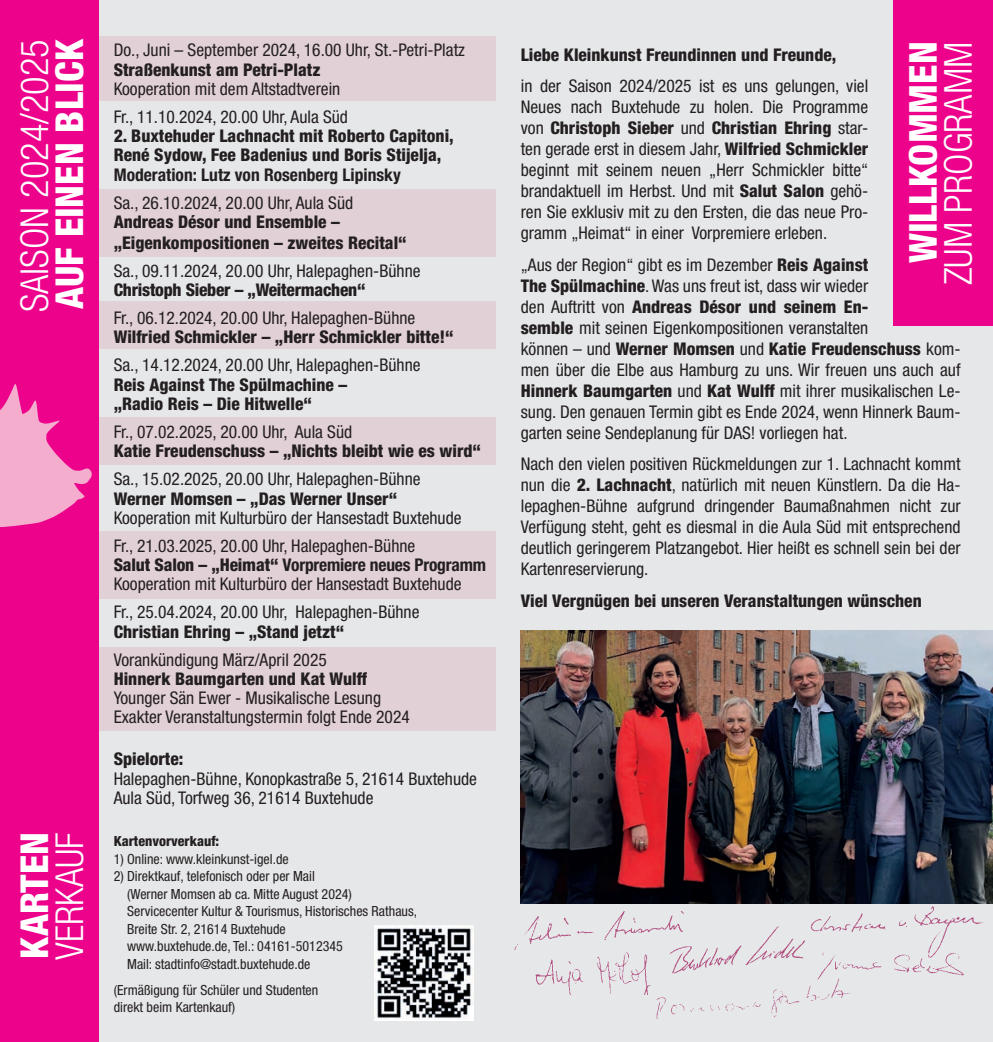
<style>
.page{position:relative;width:993px;height:1042px;background:#fff}
.page>*{position:absolute;margin:0;border:0;box-sizing:border-box;transform-origin:0 0}
.t1{font:300 condensed 38.5px "Helvetica Neue LT";color:#fff}
.t2{font:800 condensed 38.5px "Helvetica Neue LT";color:#fff}
.t3{font:condensed 17.5px/21px "Helvetica Neue LT";color:#231f20}
.t4{font:800 condensed 17.5px/19.2px "Helvetica Neue LT";color:#231f20}
.t5{font:700 condensed 17.5px "Helvetica Neue LT";color:#231f20}
.t6{font:condensed 14px/17.5px "Helvetica Neue LT";color:#231f20}
.t7{font:800 condensed 14px "Helvetica Neue LT";color:#231f20}
.s1{font-weight:800}
.s2{font-weight:700}
</style>
<div class="page">
<div style="left:10px;top:0;width:982px;height:1042px;background:#e6e7e9"></div>
<div style="left:99px;top:189px;width:397px;height:68px;background:#e2d0d7"></div>
<div style="left:99px;top:37px;width:397px;height:64px;background:#e2d0d7"></div>
<div style="left:98px;top:302px;width:398px;height:47px;background:#e2d0d7"></div>
<div style="left:99px;top:417px;width:397px;height:47px;background:#e2d0d7"></div>
<div style="left:99px;top:531px;width:397px;height:68px;background:#e2d0d7"></div>
<div style="left:99px;top:647px;width:397px;height:84px;background:#e2d0d7"></div>
<div style="left:0;top:0;width:99px;height:1042px;background:#ed028c"></div>
<div style="left:892px;top:0;width:100px;height:325px;background:#ed028c"></div>
<svg style="left:0;top:384px;width:92px;height:143px"></svg>
<img style="left:514px;top:911px;width:170px;height:39px">
<img style="left:656px;top:982px;width:195px;height:37px">
<img style="left:812px;top:906px;width:171px;height:31px">
<img style="left:535px;top:952px;width:124px;height:42px">
<img style="left:662px;top:922px;width:150px;height:52px">
<img style="left:520px;top:630px;width:472px;height:274px">
<img style="left:807px;top:937px;width:157px;height:45px">
<img style="left:374px;top:925px;width:99px;height:95px">
<h1 class="t1" style="left:12px;top:312px;width:275px;rotate:-90deg">SAISON 2024/2025</h1>
<h1 class="t2" style="left:46px;top:309px;width:272px;rotate:-90deg">AUF EINEN BLICK</h1>
<p class="t4" style="left:520px;top:44px;width:317px">Liebe Kleinkunst Freundinnen und Freunde,</p>
<h1 class="t2" style="left:898px;top:263px;width:223px;rotate:-90deg">WILLKOMMEN</h1>
<h1 class="t1" style="left:935px;top:285px;width:245px;rotate:-90deg">ZUM PROGRAMM</h1>
<p class="t3" style="left:114px;top:40px;width:353px">Do., Juni – September 2024, 16.00 Uhr, St.-Petri-Platz</p>
<p class="t4" style="left:114px;top:60px;width:208px">Straßenkunst am Petri-Platz</p>
<p class="t3" style="left:114px;top:75px;width:236px;line-height:28px">Kooperation mit dem Altstadtverein<br>Fr., 11.10.2024, 20.00 Uhr, Aula Süd</p>
<p class="t4" style="left:114px;top:126px;width:341px">2. Buxtehuder Lachnacht mit Roberto Capitoni,<br>René Sydow, Fee Badenius und Boris Stijelja,</p>
<p class="t5" style="left:114px;top:164px;width:288px">Moderation: Lutz von Rosenberg Lipinsky</p>
<p class="t3" style="left:114px;top:192px;width:241px">Sa., 26.10.2024, 20.00 Uhr, Aula Süd</p>
<p class="t4" style="left:114px;top:211px;width:294px;line-height:21px">Andreas Désor und Ensemble – „Eigenkompositionen – zweites Recital“</p>
<p class="t3" style="left:114px;top:260px;width:308px">Sa., 09.11.2024, 20.00 Uhr, Halepaghen-Bühne</p>
<p class="t4" style="left:114px;top:280px;width:253px">Christoph Sieber – „Weitermachen“</p>
<p class="t3" style="left:114px;top:307px;width:303px">Fr., 06.12.2024, 20.00 Uhr, Halepaghen-Bühne</p>
<p class="t4" style="left:114px;top:327px;width:341px">Wilfried Schmickler – „Herr Schmickler bitte!“</p>
<p class="t3" style="left:114px;top:355px;width:308px">Sa., 14.12.2024, 20.00 Uhr, Halepaghen-Bühne</p>
<p class="t4" style="left:114px;top:375px;width:235px">Reis Against The Spülmachine – „Radio Reis – Die Hitwelle“</p>
<p class="t3" style="left:114px;top:421px;width:240px">Fr., 07.02.2025, 20.00 Uhr, Aula Süd</p>
<p class="t4" style="left:114px;top:441px;width:368px">Katie Freudenschuss – „Nichts bleibt wie es wird“</p>
<p class="t3" style="left:114px;top:468px;width:308px">Sa., 15.02.2025, 20.00 Uhr, Halepaghen-Bühne</p>
<p class="t4" style="left:114px;top:488px;width:285px">Werner Momsen – „Das Werner Unser“</p>
<p class="t3" style="left:114px;top:503px;width:349px;line-height:28px">Kooperation mit Kulturbüro der Hansestadt Buxtehude<br>Fr., 21.03.2025, 20.00 Uhr, Halepaghen-Bühne</p>
<p class="t3" style="left:114px;top:555px;width:374px;line-height:19.2px"><span class="s1">Salut Salon – „Heimat“</span> <span class="s2">Vorpremiere neues Programm<br></span>Kooperation mit Kulturbüro der Hansestadt Buxtehude</p>
<p class="t3" style="left:114px;top:601px;width:307px">Fr., 25.04.2024, 20.00 Uhr, Halepaghen-Bühne</p>
<p class="t4" style="left:114px;top:621px;width:232px">Christian Ehring – „Stand jetzt“</p>
<p class="t3" style="left:114px;top:649px;width:214px">Vorankündigung März/April 2025</p>
<p class="t4" style="left:114px;top:669px;width:255px">Hinnerk Baumgarten und Kat Wulff</p>
<p class="t3" style="left:114px;top:688px;width:297px;line-height:19.2px">Younger Sän Ewer - Musikalische Lesung<br>Exakter Veranstaltungstermin folgt Ende 2024</p>
<p class="t4" style="left:114px;top:749px;width:71px">Spielorte:</p>
<p class="t3" style="left:114px;top:769px;width:365px;line-height:19.2px">Halepaghen-Bühne, Konopkastraße 5, 21614 Buxtehude<br>Aula Süd, Torfweg 36, 21614 Buxtehude</p>
<p class="t3" style="left:520px;top:75px;width:349px;text-align:justify">in der Saison 2024/2025 ist es uns gelungen, viel Neues nach Buxtehude zu holen. Die Programme von <span class="s1">Christoph Sieber</span> und <span class="s1">Christian Ehring</span> star&shy;ten gerade erst in diesem Jahr, <span class="s1">Wilfried Schmickler </span>beginnt mit seinem neuen „Herr Schmickler bitte“ brandaktuell im Herbst. Und mit <span class="s1">Salut Salon</span> gehö&shy;ren Sie exklusiv mit zu den Ersten, die das neue Pro&shy;gramm „Heimat“ in einer Vorpremiere erleben.</p>
<p class="t3" style="left:520px;top:254px;width:441px">„Aus der Region“ gibt es im Dezember <span class="s1">Reis Against<br>The Spülmachine</span>. Was uns freut ist, dass wir wieder<br>den Auftritt von <span class="s1">Andreas Désor und seinem En-<br>semble</span> mit seinen Eigenkompositionen veranstalten<br>können – und <span class="s1">Werner Momsen</span> und <span class="s1">Katie Freudenschuss</span> kom&shy;men über die Elbe aus Hamburg zu uns. Wir freuen uns auch auf <span class="s1">Hinnerk Baumgarten</span> und <span class="s1">Kat Wulff</span> mit ihrer musikalischen Le&shy;sung. Den genauen Termin gibt es Ende 2024, wenn Hinnerk Baum&shy;garten seine Sendeplanung für DAS! vorliegen hat.</p>
<p class="t3" style="left:520px;top:453px;width:441px;text-align:justify">Nach den vielen positiven Rückmeldungen zur 1. Lachnacht kommt nun die <span class="s1">2. Lachnacht</span>, natürlich mit neuen Künstlern. Da die Ha&shy;lepaghen-Bühne aufgrund dringender Baumaßnahmen nicht zur Verfügung steht, geht es diesmal in die Aula Süd mit entsprechend deutlich geringerem Platzangebot. Hier heißt es schnell sein bei der Kartenreservierung.</p>
<p class="t4" style="left:520px;top:590px;width:402px">Viel Vergnügen bei unseren Veranstaltungen wünschen</p>
<h1 class="t2" style="left:11px;top:958px;width:128px;rotate:-90deg">KARTEN</h1>
<h1 class="t1" style="left:47px;top:960px;width:129px;rotate:-90deg">VERKAUF</h1>
<p class="t7" style="left:114px;top:832px;width:107px">Kartenvorverkauf:</p>
<p class="t6" style="left:114px;top:850px;width:176px">1) Online: www.kleinkunst-igel.de</p>
<p class="t6" style="left:127px;top:867px;width:291px;text-indent:-13px">2) Direktkauf, telefonisch oder per Mail<br>(Werner Momsen ab ca. Mitte August 2024)<br>Servicecenter Kultur &amp; Tourismus, Historisches Rathaus, Breite Str. 2, 21614 Buxtehude<br>www.buxtehude.de, Tel.: 04161-5012345<br>Mail: stadtinfo@stadt.buxtehude.de</p>
<p class="t6" style="left:114px;top:981px;width:206px">(Ermäßigung für Schüler und Studenten direkt beim Kartenkauf)</p>
</div>
